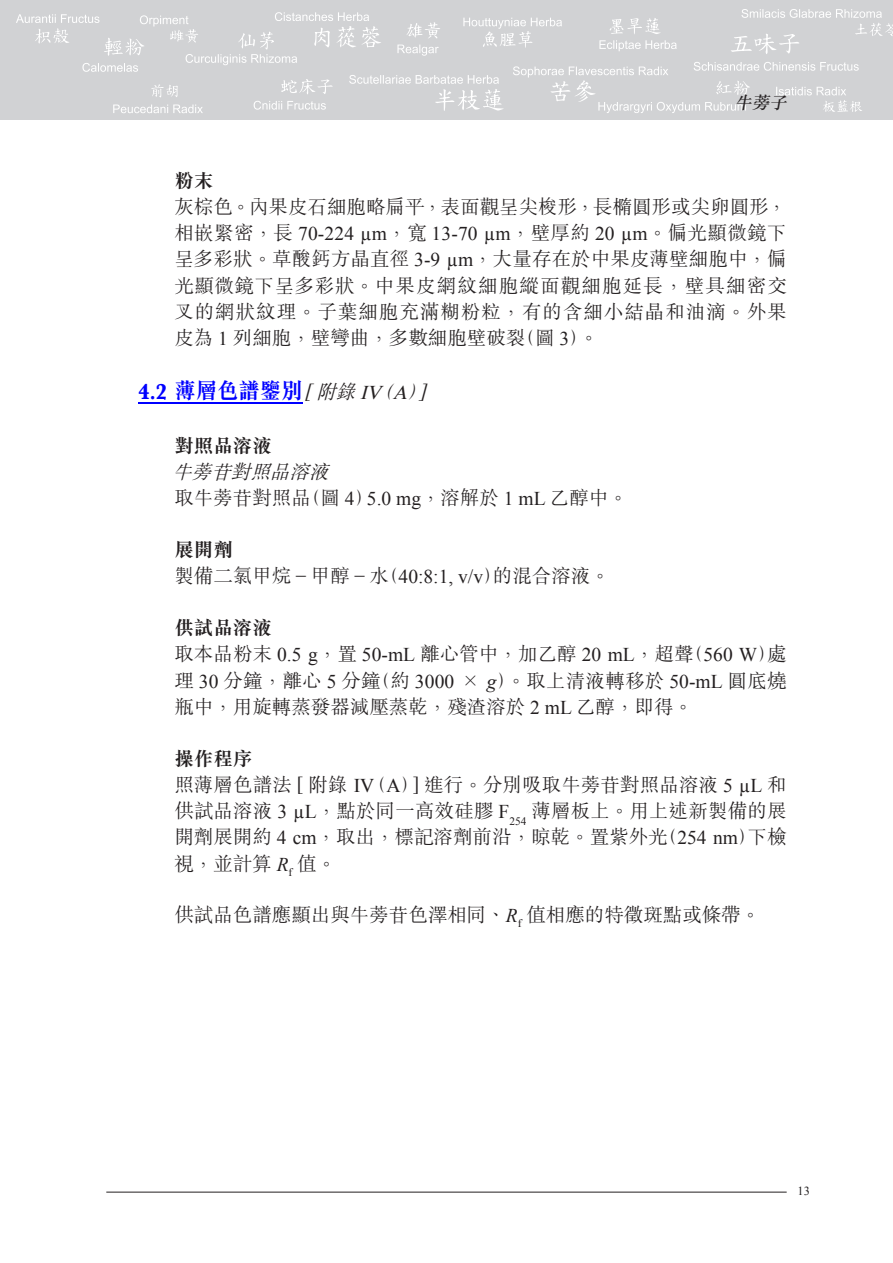
<style>
.page{position:relative;width:893px;height:1263px;background:#fff}
.page>*{position:absolute;margin:0;border:0;box-sizing:border-box;transform-origin:0 0}
.t1{font:700 22.5px "M Sung HK";color:#00f;scale:.95 1}
.t2{font:300 19.5px/26.2px "M Sung HK";letter-spacing:.005em;color:#231f20}
.t3{font:700 19.5px "M Sung HK";color:#231f20}
.t4{font:italic 500 17.25px "M Sung HK";color:#231f20}
.t5{font:12.3px "Times New Roman";color:#231f20}
.s1{font-family:"Times New Roman";font-weight:400}
.s2{font-family:"Times New Roman";font-weight:400;font-style:italic;font-size:19.5px;color:#231f20}
.s3{font-weight:300;font-style:italic;font-size:19.5px;color:#231f20}
.s4{font-style:italic}
.s5{font-weight:700}
.s6{font-family:"Times New Roman";font-weight:400;font-style:italic}
</style>
<div class="page">
<div style="left:0;top:0;width:893px;height:119px;background:#d1d2d4"></div>
<svg style="left:16px;top:9px;width:877px;height:104px"></svg>
<hr style="left:106px;top:1192px;width:681px;height:1px;background:#231f20">
<hr style="left:138px;top:402px;width:165px;height:1px;background:#00f">
<p class="t4" style="left:735px;top:91px;width:57px">牛蒡子</p>
<p class="t3" style="left:174px;top:167px;width:41px">粉末</p>
<p class="t2" style="left:174px;top:193px;width:614px;text-align:justify">灰棕色。內果皮石細胞略扁平，表面觀呈尖梭形，長橢圓形或尖卵圓形，相嵌緊密，長 <span class="s1">70-224 μm</span>，寬 <span class="s1">13-70 μm</span>，壁厚約 <span class="s1">20 μm</span>。偏光顯微鏡下呈多彩狀。草酸鈣方晶直徑 <span class="s1">3-9 μm</span>，大量存在於中果皮薄壁細胞中，偏光顯微鏡下呈多彩狀。中果皮網紋細胞縱面觀細胞延長，壁具細密交叉的網狀紋理。子葉細胞充滿糊粉粒，有的含細小結晶和油滴。外果皮為 <span class="s1">1</span> 列細胞，壁彎曲，多數細胞壁破裂（圖 <span class="s1">3</span>）。</p>
<p class="t1" style="left:138px;top:375px;width:312px">4.2 薄層色譜鑒別<span class="s2">[</span><span class="s3">附錄</span><span class="s2">IV</span><span class="s3">（</span><span class="s2">A</span><span class="s3">）</span><span class="s2">]</span></p>
<p class="t3" style="left:174px;top:432px;width:99px">對照品溶液</p>
<p class="t2" style="left:172px;top:458px;width:457px"><span class="s4">牛蒡苷對照品溶液<br></span>取牛蒡苷對照品（圖 <span class="s1">4</span>）<span class="s1">5.0 mg</span>，溶解於 <span class="s1">1 mL</span> 乙醇中。</p>
<p class="t2" style="left:174px;top:536px;width:437px"><span class="s5">展開劑<br></span>製備二氯甲烷 <span class="s1">–</span> 甲醇 <span class="s1">–</span> 水（<span class="s1">40:8:1, v/v</span>）的混合溶液。</p>
<p class="t2" style="left:174px;top:614px;width:614px"><span class="s5">供試品溶液<br></span>取本品粉末 <span class="s1">0.5 g</span>，置 <span class="s1">50-mL</span> 離心管中，加乙醇 <span class="s1">20 mL</span>，超聲（<span class="s1">560 W</span>）處理 <span class="s1">30</span> 分鐘，離心 <span class="s1">5</span> 分鐘（約 <span class="s1">3000</span> × <span class="s6">g</span>）。取上清液轉移於 <span class="s1">50-mL</span> 圓底燒瓶中，用旋轉蒸發器減壓蒸乾，殘渣溶於 <span class="s1">2 mL</span> 乙醇，即得。</p>
<p class="t2" style="left:174px;top:744px;width:614px"><span class="s5">操作程序<br></span>照薄層色譜法 <span class="s1">[</span> 附錄 <span class="s1">IV</span>（<span class="s1">A</span>）<span class="s1">]</span> 進行。分別吸取牛蒡苷對照品溶液 <span class="s1">5 μL</span> 和供試品溶液 <span class="s1">3 μL</span>，點於同一高效硅膠 <span class="s1">F</span><sub>254</sub> 薄層板上。用上述新製備的展開劑展開約 <span class="s1">4 cm</span>，取出，標記溶劑前沿，晾乾。置紫外光（<span class="s1">254 nm</span>）下檢視，並計算 <span class="s6">R</span><sub>f</sub> 值。</p>
<p class="t2" style="left:174px;top:901px;width:588px">供試品色譜應顯出與牛蒡苷色澤相同、<span class="s6">R</span><sub>f</sub> 值相應的特徵斑點或條帶。</p>
<p class="t5" style="left:797px;top:1184px;width:14px">13</p>
</div>
